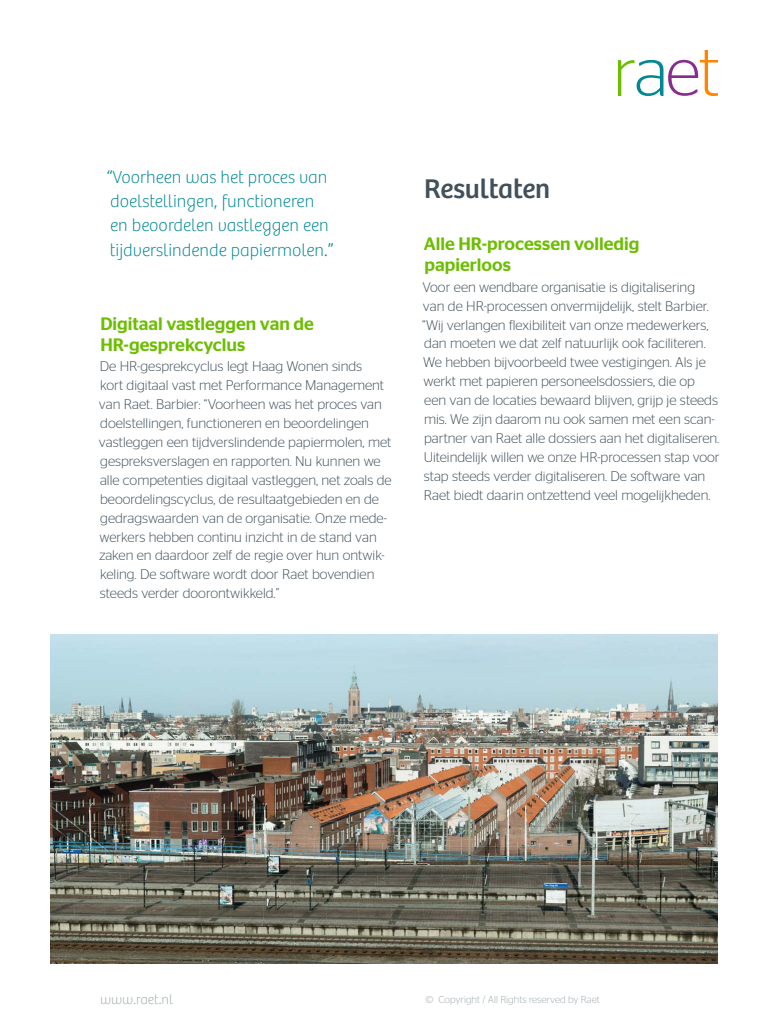
<style>
.page{position:relative;width:768px;height:1024px;background:#fff}
.page>*{position:absolute;margin:0;border:0;box-sizing:border-box;transform-origin:0 0}
.t1{font:28px "Bree";letter-spacing:-.01em;color:#41505b}
.t2{font:100 18px/24.3px "Bree";color:#008994}
.t3{font:500 18px/20.7px "Stag Sans";color:#6cbe00}
.t4{font:300 14px/18.9px "Stag Sans";color:#41505b}
.t5{font:100 14px "Bree";color:#a2aaaf}
.t6{font:300 10px "Stag Sans";color:#a2aaaf}
</style>
<div class="page">
<img style="left:50px;top:634px;width:668px;height:330px">
<svg style="left:618px;top:50px;width:100px;height:46px"></svg>
<p class="t2" style="left:107px;top:165px;width:228px">“Voorheen was het proces van doelstellingen, functioneren<br>en beoordelen vastleggen een tijdverslindende papiermolen.”</p>
<p class="t3" style="left:100px;top:313px;width:215px">Digitaal vastleggen van de<br>HR-gesprekcyclus</p>
<p class="t4" style="left:99px;top:357px;width:294px">De HR-gesprekcyclus legt Haag Wonen sinds<br>kort digitaal vast met Performance Management van Raet. Barbier: “Voorheen was het proces van doelstellingen, functioneren en beoordelingen vastleggen een tijdverslindende papiermolen, met gespreksverslagen en rapporten. Nu kunnen we alle competenties digitaal vastleggen, net zoals de beoordelingscyclus, de resultaatgebieden en de gedragswaarden van de organisatie. Onze mede&shy;werkers hebben continu inzicht in de stand van zaken en daardoor zelf de regie over hun ontwik&shy;keling. De software wordt door Raet bovendien steeds verder doorontwikkeld.”</p>
<h1 class="t1" style="left:424px;top:173px;width:128px">Resultaten</h1>
<p class="t3" style="left:424px;top:233px;width:217px">Alle HR-processen volledig papierloos</p>
<p class="t4" style="left:422px;top:277px;width:299px">Voor een wendbare organisatie is digitalisering<br>van de HR-processen onvermijdelijk, stelt Barbier. “Wij verlangen flexibiliteit van onze medewerkers, dan moeten we dat zelf natuurlijk ook faciliteren.<br>We hebben bijvoorbeeld twee vestigingen. Als je werkt met papieren personeelsdossiers, die op<br>een van de locaties bewaard blijven, grijp je steeds mis. We zijn daarom nu ook samen met een scan&shy;partner van Raet alle dossiers aan het digitaliseren.<br>Uiteindelijk willen we onze HR-processen stap voor stap steeds verder digitaliseren. De software van Raet biedt daarin ontzettend veel mogelijkheden.</p>
<p class="t5" style="left:100px;top:992px;width:75px">www.raet.nl</p>
<p class="t6" style="left:426px;top:994px;width:176px">© Copyright / All Rights reserved by Raet</p>
</div>
